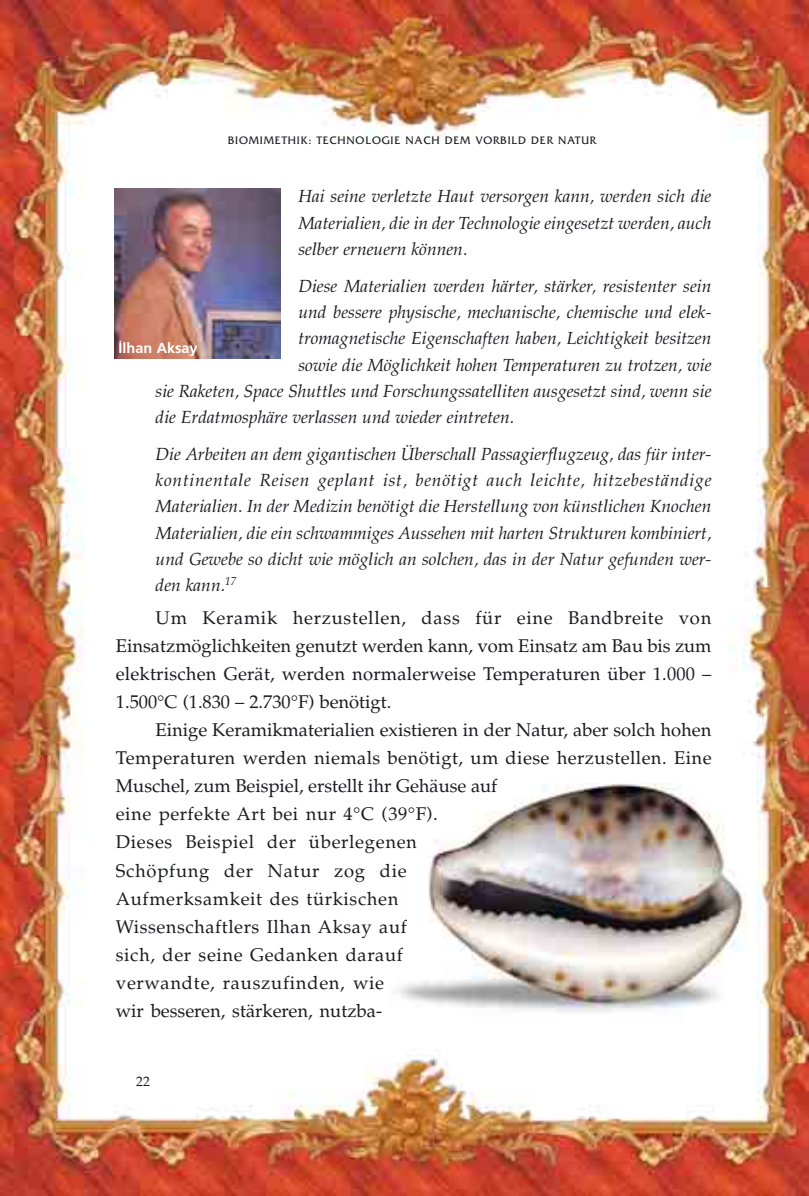
<style>
.page{position:relative;width:809px;height:1196px;background:#fff}
.page>*{position:absolute;margin:0;border:0;box-sizing:border-box;transform-origin:0 0}
.t1{font:18.38px/28px "Palatino Turk";letter-spacing:.025em;color:#1b1c20;text-align:justify}
.t2{font:17.5px/26.2px "Palatino Turk I";color:#1b1c20;text-align:justify}
.t3{font:700 14.88px "Frutiger 65";color:#fff}
.t4{font:13.65px "Palatino Turk";color:#1b1c20}
.t5{font:11.38px "Friz Quadrata Turk";letter-spacing:.075em;color:#1b1c20}
</style>
<div class="page">
<img style="left:0;top:0;width:809px;height:1195px">
<img style="left:114px;top:189px;width:167px;height:169px">
<svg style="left:382px;top:771px;width:367px;height:309px"></svg>
<img style="left:387px;top:783px;width:359px;height:238px">
<p class="t5" style="left:228px;top:137px;width:370px">BIOMIMETHIK: TECHNOLOGIE NACH DEM VORBILD DER NATUR</p>
<p class="t2" style="left:298px;top:185px;width:414px">Hai seine verletzte Haut versorgen kann, werden sich die Materialien, die in der Technologie eingesetzt werden, auch selber erneuern können.</p>
<p class="t2" style="left:298px;top:274px;width:414px">Diese Materialien werden härter, stärker, resistenter sein</p>
<p class="t2" style="left:298px;top:301px;width:414px">und bessere physische, mechanische, chemische und elek-</p>
<p class="t2" style="left:298px;top:327px;width:414px">tromagnetische Eigenschaften haben, Leichtigkeit besitzen</p>
<p class="t2" style="left:298px;top:353px;width:414px">sowie die Möglichkeit hohen Temperaturen zu trotzen, wie</p>
<p class="t2" style="left:156px;top:379px;width:557px">sie Raketen, Space Shuttles und Forschungssatelliten ausgesetzt sind, wenn sie</p>
<p class="t2" style="left:156px;top:406px;width:360px">die Erdatmosphäre verlassen und wieder eintreten.</p>
<p class="t2" style="left:156px;top:442px;width:557px">Die Arbeiten an dem gigantischen Überschall Passagierflugzeug, das für inter&shy;kontinentale Reisen geplant ist, benötigt auch leichte, hitzebeständige Materialien. In der Medizin benötigt die Herstellung von künstlichen Knochen Materialien, die ein schwammiges Aussehen mit harten Strukturen kombiniert, und Gewebe so dicht wie möglich an solchen, das in der Natur gefunden wer&shy;den kann.<sup>17</sup></p>
<p class="t1" style="left:116px;top:606px;width:597px;text-indent:40px">Um Keramik herzustellen, dass für eine Bandbreite von Einsatzmöglichkeiten genutzt werden kann, vom Einsatz am Bau bis zum elektrischen Gerät, werden normalerweise Temperaturen über 1.000 – 1.500°C (1.830 – 2.730°F) benötigt.</p>
<p class="t1" style="left:116px;top:718px;width:597px;text-align:left;text-indent:40px">Einige Keramikmaterialien existieren in der Natur, aber solch hohen Temperaturen werden niemals benötigt, um diese herzustellen. Eine Muschel, zum Beispiel, erstellt ihr Gehäuse auf<br>eine perfekte Art bei nur 4°C (39°F).<br>Dieses Beispiel der überlegenen<br>Schöpfung der Natur zog die<br>Aufmerksamkeit des türkischen<br>Wissenschaftlers Ilhan Aksay auf<br>sich, der seine Gedanken darauf<br>verwandte, rauszufinden, wie<br>wir besseren, stärkeren, nutzba-</p>
<p class="t3" style="left:119px;top:342px;width:81px">‹lhan Aksay</p>
<p class="t4" style="left:136px;top:1076px;width:15px">22</p>
</div>
